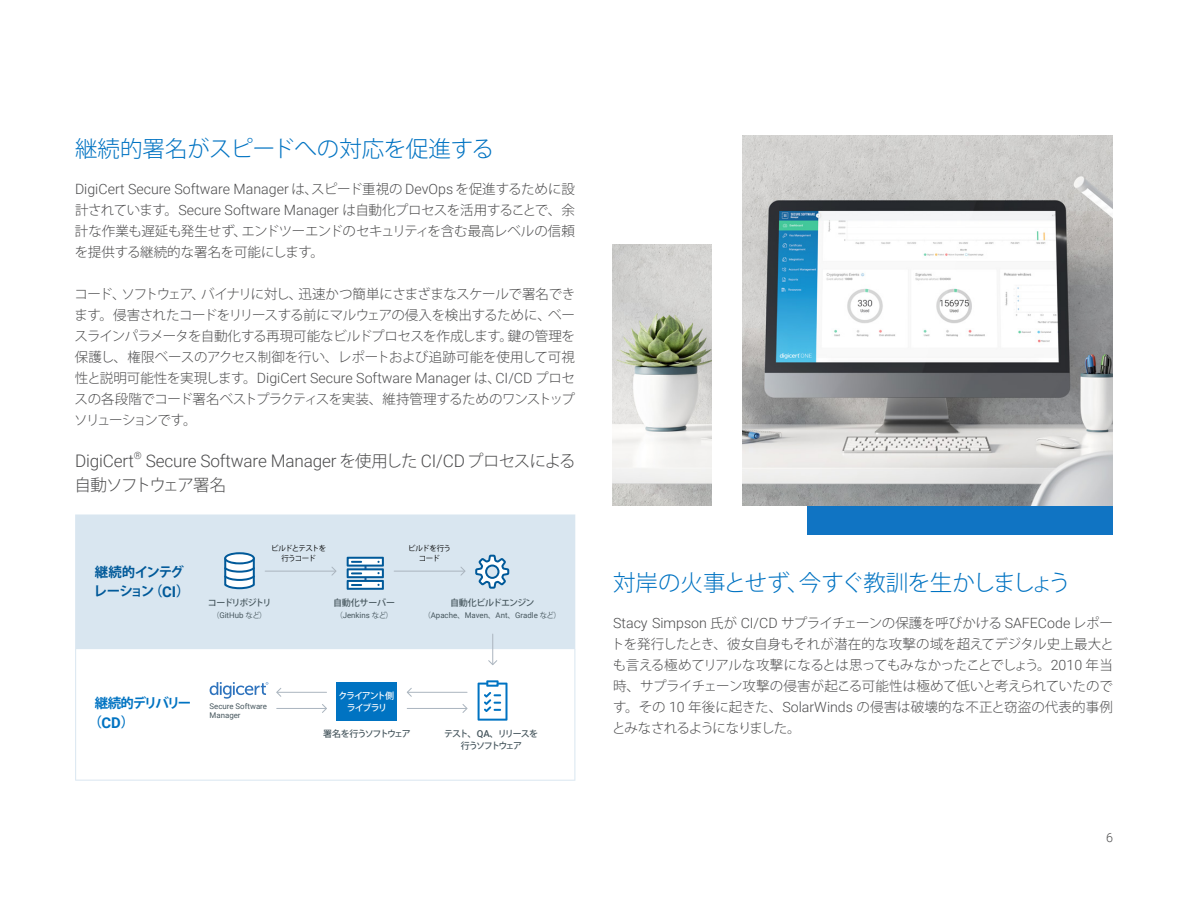
<style>
.page{position:relative;width:1188px;height:918px;background:#fff}
.page>*{position:absolute;margin:0;border:0;box-sizing:border-box;transform-origin:0 0}
.t1{font:300 22.5px "Koz Go Pro";letter-spacing:-.02em;color:#0073c2}
.t2{font:300 22.5px "Koz Go Pro";color:#0073c2}
.t3{font:300 17.4px "Roboto";letter-spacing:-.01em;color:#4c4c4d}
.t4{font:300 16.5px "Koz Go Pro";letter-spacing:-.09em;color:#4c4c4d}
.t5{font:300 14.1px "Roboto";color:#4c4c4d}
.t6{font:300 13.5px/21px "Koz Go Pro";letter-spacing:-.02em;color:#4c4c4d;text-align:justify}
.t7{font:700 13.5px/19.5px "Koz Go Pro";letter-spacing:-.075em;color:#005999}
.t8{font:700 13.5px/19.5px "Koz Go Pro";letter-spacing:-.155em;color:#0073c2}
.t9{font:300 12.6px "Roboto";color:#4c4c4d}
.t10{font:300 10.05px "Roboto";color:#4c4c4d}
.t11{font:500 9px/12px "Koz Go Pro";letter-spacing:-.16em;color:#47575e;text-align:center}
.t12{font:500 9px/12px "Koz Go Pro";letter-spacing:-.13em;color:#fff;text-align:center}
.t13{font:500 9px "Koz Go Pro";letter-spacing:-.145em;color:#47575e}
.t14{font:500 9px "Koz Go Pro";letter-spacing:-.07em;color:#47575e}
.t15{font:500 9px "Koz Go Pro";letter-spacing:-.15em;color:#47575e}
.t16{font:500 9px "Koz Go Pro";letter-spacing:-.015em;color:#47575e}
.t17{font:7.8px/9px "Roboto";color:#47575e}
.t18{font:7.5px/9.8px "Koz Go Pro";letter-spacing:-.09em;color:#000;text-align:center}
.t19{font:7.5px/9.8px "Koz Go Pro";letter-spacing:-.04em;color:#000;text-align:center}
.s1{font-family:"Koz Go Pro";font-size:13.5px}
.s2{font-family:"Roboto";font-size:14.1px}
.s3{font-family:"Koz Go Pro";font-size:16.5px}
.s4{font-family:"Roboto";font-size:14.85px}
.s5{font-family:"Koz Go Pro";font-size:7.5px}
.s6{font-family:"Roboto";font-size:9.6px}
</style>
<div class="page">
<div style="left:807px;top:334px;width:306px;height:202px;background:#1074c3"></div>
<img style="left:742px;top:135px;width:371px;height:371px">
<div style="left:75px;top:514px;width:500px;height:135px;background:#d9e6f0"></div>
<svg style="left:75px;top:649px;width:500px;height:132px"></svg>
<svg style="left:224px;top:552px;width:31px;height:37px"></svg>
<svg style="left:347px;top:557px;width:37px;height:33px"></svg>
<svg style="left:475px;top:555px;width:34px;height:34px"></svg>
<svg style="left:478px;top:680px;width:30px;height:41px"></svg>
<svg style="left:210px;top:682px;width:58px;height:17px"></svg>
<div style="left:337px;top:682px;width:60px;height:39px;background:#0073c2"></div>
<hr style="left:265px;top:571px;width:71px;height:1px;background:#abb5bf">
<svg style="left:331px;top:567px;width:5px;height:9px"></svg>
<hr style="left:394px;top:571px;width:71px;height:1px;background:#abb5bf">
<svg style="left:460px;top:567px;width:5px;height:9px"></svg>
<hr style="left:407px;top:708px;width:60px;height:1px;background:#abb5bf">
<svg style="left:462px;top:704px;width:6px;height:9px"></svg>
<hr style="left:407px;top:692px;width:61px;height:1px;background:#abb5bf">
<svg style="left:407px;top:688px;width:5px;height:9px"></svg>
<hr style="left:276px;top:708px;width:51px;height:1px;background:#abb5bf">
<svg style="left:322px;top:704px;width:5px;height:9px"></svg>
<hr style="left:277px;top:692px;width:50px;height:1px;background:#abb5bf">
<svg style="left:276px;top:688px;width:5px;height:9px"></svg>
<hr style="left:492px;top:634px;width:1px;height:31px;background:#abb5bf">
<svg style="left:488px;top:660px;width:9px;height:5px"></svg>
<img style="left:613px;top:244px;width:98px;height:262px">
<h1 class="t2" style="left:75px;top:134px;width:420px">継続的署名がスピードへの対応を促進する</h1>
<p class="t5" style="left:75px;top:179px;width:501px">DigiCert Secure Software Manager <span class="s1">は、スピード重視の</span> DevOps <span class="s1">を促進するために設</span></p>
<p class="t6" style="left:75px;top:200px;width:502px">計されています。<span class="s2">Secure Software Manager</span> は自動化プロセスを活用することで、余計な作業も遅延も発生せず、エンドツーエンドのセキュリティを含む最高レベルの信頼を提供する継続的な署名を可能にします。</p>
<p class="t6" style="left:74px;top:284px;width:502px">コード、ソフトウェア、バイナリに対し、迅速かつ簡単にさまざまなスケールで署名できます。侵害されたコードをリリースする前にマルウェアの侵入を検出するために、ベースラインパラメータを自動化する再現可能なビルドプロセスを作成します。鍵の管理を保護し、権限ベースのアクセス制御を行い、レポートおよび追跡可能を使用して可視</p>
<p class="t5" style="left:75px;top:368px;width:502px"><span class="s1">性と説明可能性を実現します。</span>DigiCert Secure Software Manager <span class="s1">は、</span>CI/CD <span class="s1">プロセ</span></p>
<p class="t6" style="left:74px;top:389px;width:502px">スの各段階でコード署名ベストプラクティスを実装、維持管理するためのワンストップソリューションです。</p>
<p class="t3" style="left:75px;top:449px;width:60px">DigiCert</p>
<p class="t10" style="left:134px;top:449px;width:10px">®</p>
<p class="t3" style="left:146px;top:449px;width:431px">Secure Software Manager <span class="s3">を使用した</span> CI/CD<span class="s3">プロセスによる</span></p>
<p class="t4" style="left:75px;top:475px;width:153px">自動ソフトウェア署名</p>
<p class="t7" style="left:94px;top:563px;width:97px">継続的インテグレーション（<span class="s4">CI</span>）</p>
<p class="t18" style="left:271px;top:544px;width:57px">ビルドとテストを行うコード</p>
<p class="t19" style="left:408px;top:544px;width:44px">ビルドを行うコード</p>
<p class="t15" style="left:208px;top:597px;width:65px">コードリポジトリ</p>
<p class="t17" style="left:212px;top:611px;width:56px"><span class="s5">（</span>GitHub <span class="s5">など）</span></p>
<p class="t16" style="left:333px;top:597px;width:64px">自動化サーバー</p>
<p class="t17" style="left:335px;top:611px;width:59px"><span class="s5">（</span>Jenkins <span class="s5">など）</span></p>
<p class="t14" style="left:450px;top:597px;width:86px">自動化ビルドエンジン</p>
<p class="t17" style="left:423px;top:611px;width:139px"><span class="s5">（</span>Apache<span class="s5">、</span>Maven<span class="s5">、</span>Ant<span class="s5">、</span>Gradle <span class="s5">など）</span></p>
<p class="t8" style="left:88px;top:694px;width:105px;text-indent:6px">継続的デリバリー（<span class="s4">CD</span>）</p>
<p class="t17" style="left:210px;top:701px;width:59px">Secure Software<br>Manager</p>
<p class="t12" style="left:339px;top:690px;width:57px">クライアント側ライブラリ</p>
<p class="t13" style="left:323px;top:728px;width:89px">署名を行うソフトウェア</p>
<p class="t11" style="left:444px;top:728px;width:95px">テスト、<span class="s6">QA</span>、リリースを行うソフトウェア</p>
<h1 class="t1" style="left:613px;top:568px;width:459px">対岸の火事とせず、今すぐ教訓を生かしましょう</h1>
<p class="t5" style="left:613px;top:613px;width:502px">Stacy Simpson <span class="s1">氏が</span> CI/CD <span class="s1">サプライチェーンの保護を呼びかける</span> SAFECode <span class="s1">レポー</span></p>
<p class="t6" style="left:611px;top:633px;width:504px">トを発行したとき、彼女自身もそれが潜在的な攻撃の域を超えてデジタル史上最大とも言える極めてリアルな攻撃になるとは思ってもみなかったことでしょう。<span class="s2">2010</span> 年当時、サプライチェーン攻撃の侵害が起こる可能性は極めて低いと考えられていたのです。その <span class="s2">10</span> 年後に起きた、<span class="s2">SolarWinds</span> の侵害は破壊的な不正と窃盗の代表的事例とみなされるようになりました。</p>
<p class="t9" style="left:1106px;top:829px;width:8px">6</p>
</div>
